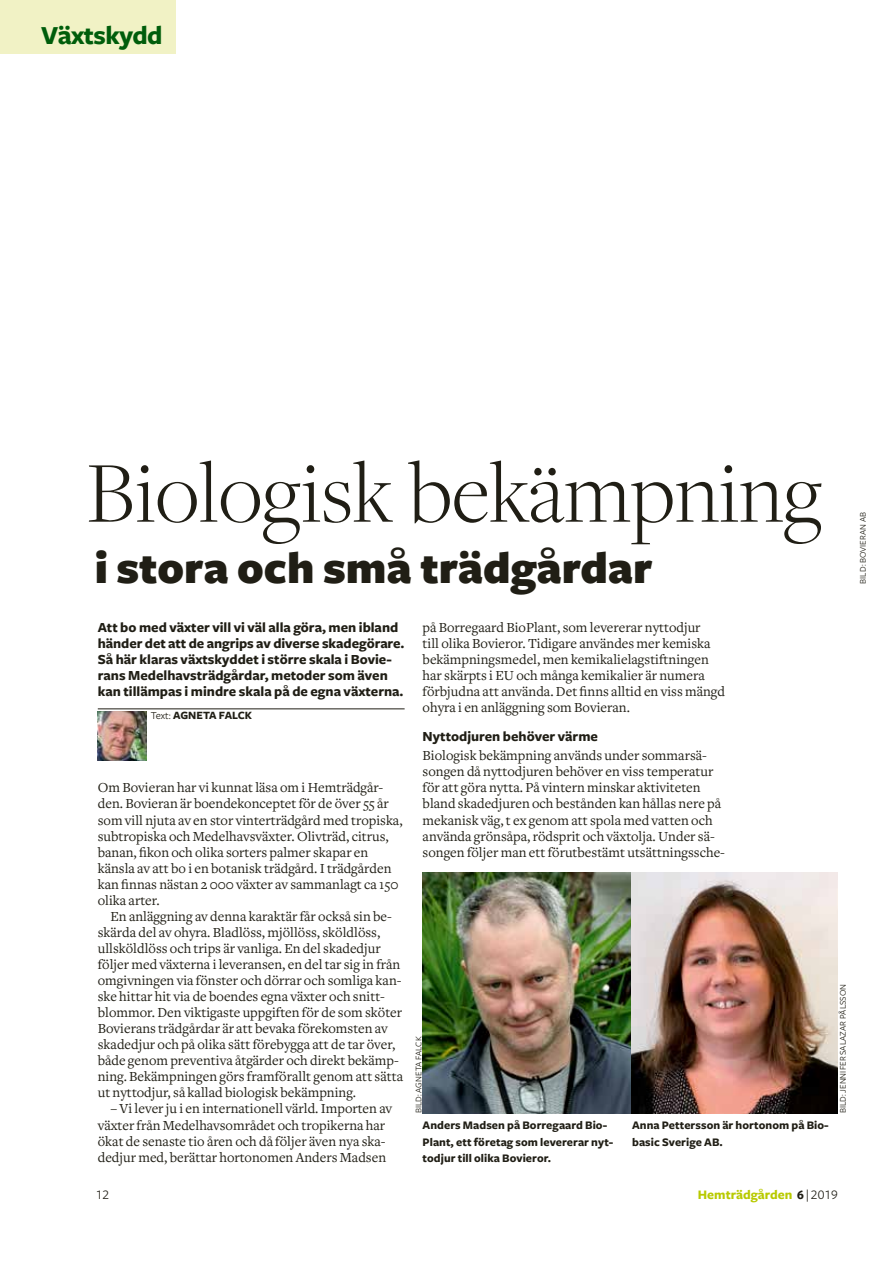
<style>
.page{position:relative;width:893px;height:1263px;background:#fff}
.page>*{position:absolute;margin:0;border:0;box-sizing:border-box;transform-origin:0 0}
.t1{font:300 90px "Freight Disp Pro";color:#201e15}
.t2{font:900 46.5px "Freight Sans";color:#201e15}
.t3{font:700 27px "Freight Sans";letter-spacing:-.02em;color:#005d0b}
.t4{font:14.4px/16px "Freight Text";color:#201e15}
.t5{font:700 14.4px/16px "Freight Sans";color:#201e15}
.t6{font:700 13.5px "Freight Sans";color:#b8ca00}
.t7{font:13.5px "Freight Sans Book SC";color:#201e15}
.t8{font:700 12px/16px "Freight Sans";letter-spacing:.005em;color:#201e15}
.t9{font:700 11.55px "Freight Sans";letter-spacing:.005em;color:#201e15}
.t10{font:9px "Freight Sans";letter-spacing:.01em;color:#201e15}
.s1{font-weight:400;font-size:10.95px}
.s2{font-family:"Freight Sans Bold SC";font-weight:400;color:#201e15}
.s3{font-family:"Freight Sans Book SC";font-weight:400;color:#201e15}
</style>
<div class="page">
<hr style="left:98px;top:709px;width:307px;height:1px;background:#201e15">
<div style="left:0;top:0;width:175px;height:53px;background:#f1f2c5"></div>
<img style="left:423px;top:873px;width:208px;height:240px">
<img style="left:631px;top:873px;width:207px;height:240px">
<img style="left:98px;top:711px;width:48px;height:49px">
<h3 class="t3" style="left:41px;top:20px;width:123px">Växtskydd</h3>
<h1 class="t1" style="left:86px;top:435px;width:738px">Biologisk bekämpning</h1>
<h2 class="t2" style="left:95px;top:543px;width:559px">i stora och små trädgårdar</h2>
<p class="t5" style="left:98px;top:620px;width:308px">Att bo med växter vill vi väl alla göra, men ibland händer det att de angrips av diverse skadegörare.<br>Så här klaras växtskyddet i större skala i Bovie&shy;rans Medelhavsträdgårdar, metoder som även kan tillämpas i mindre skala på de egna växterna.</p>
<p class="t9" style="left:151px;top:709px;width:103px"><span class="s1">Text:</span> AGNETA FALCK</p>
<p class="t4" style="left:98px;top:780px;width:306px">Om Bovieran har vi kunnat läsa om i Hemträdgår&shy;den. Bovieran är boendekonceptet för de över 55 år som vill njuta av en stor vinterträdgård med tropiska, subtropiska och Medelhavsväxter. Olivträd, citrus, banan, fikon och olika sorters palmer skapar en känsla av att bo i en botanisk trädgård. I trädgården kan finnas nästan 2 000 växter av sammanlagt ca 150 olika arter.</p>
<p class="t4" style="left:98px;top:908px;width:307px;text-indent:13px">En anläggning av denna karaktär får också sin be&shy;skärda del av ohyra. Bladlöss, mjöllöss, sköldlöss, ullsköldlöss och trips är vanliga. En del skadedjur följer med växterna i leveransen, en del tar sig in från omgivningen via fönster och dörrar och somliga kan&shy;ske hittar hit via de boendes egna växter och snitt&shy;blommor. Den viktigaste uppgiften för de som sköter Bovierans trädgårdar är att bevaka förekomsten av skadedjur och på olika sätt förebygga att de tar över, både genom preventiva åtgärder och direkt bekämp&shy;ning. Bekämpningen görs framförallt genom att sätta ut nyttodjur, så kallad biologisk bekämpning.</p>
<p class="t4" style="left:98px;top:1101px;width:296px;text-indent:13px">– Vi lever ju i en internationell värld. Importen av växter från Medelhavsområdet och tropikerna har ökat de senaste tio åren och då följer även nya ska&shy;dedjur med, berättar hortonomen Anders Madsen</p>
<p class="t4" style="left:423px;top:619px;width:304px">på Borregaard BioPlant, som levererar nyttodjur<br>till olika Bovieror. Tidigare användes mer kemiska bekämpningsmedel, men kemikalielagstiftningen har skärpts i EU och många kemikalier är numera förbjudna att använda. Det finns alltid en viss mängd ohyra i en anläggning som Bovieran.</p>
<p class="t5" style="left:423px;top:729px;width:177px">Nyttodjuren behöver värme</p>
<p class="t4" style="left:423px;top:748px;width:304px">Biologisk bekämpning används under sommarsä&shy;songen då nyttodjuren behöver en viss temperatur för att göra nytta. På vintern minskar aktiviteten bland skadedjuren och bestånden kan hållas nere på mekanisk väg, t ex genom att spola med vatten och använda grönsåpa, rödsprit och växtolja. Under sä&shy;songen följer man ett förutbestämt utsättningssche-</p>
<p class="t10" style="left:414px;top:1113px;width:78px;rotate:-90deg">BILD: AGNETA FALCK</p>
<p class="t8" style="left:423px;top:1118px;width:192px">Anders Madsen på Borregaard Bio-<br>Plant, ett företag som levererar nyt&shy;todjur till olika Bovieror.</p>
<p class="t8" style="left:632px;top:1118px;width:198px">Anna Pettersson är hortonom på Bio&shy;basic Sverige AB.</p>
<p class="t10" style="left:838px;top:1113px;width:131px;rotate:-90deg">BILD: JENNIFER SALAZAR PÅLSSON</p>
<p class="t7" style="left:96px;top:1187px;width:15px">12</p>
<p class="t6" style="left:698px;top:1187px;width:142px">Hemträdgården <span class="s2">6</span> <span class="s3">| 2019</span></p>
<p class="t10" style="left:858px;top:584px;width:73px;rotate:-90deg">BILD: BOVIERAN AB</p>
</div>
